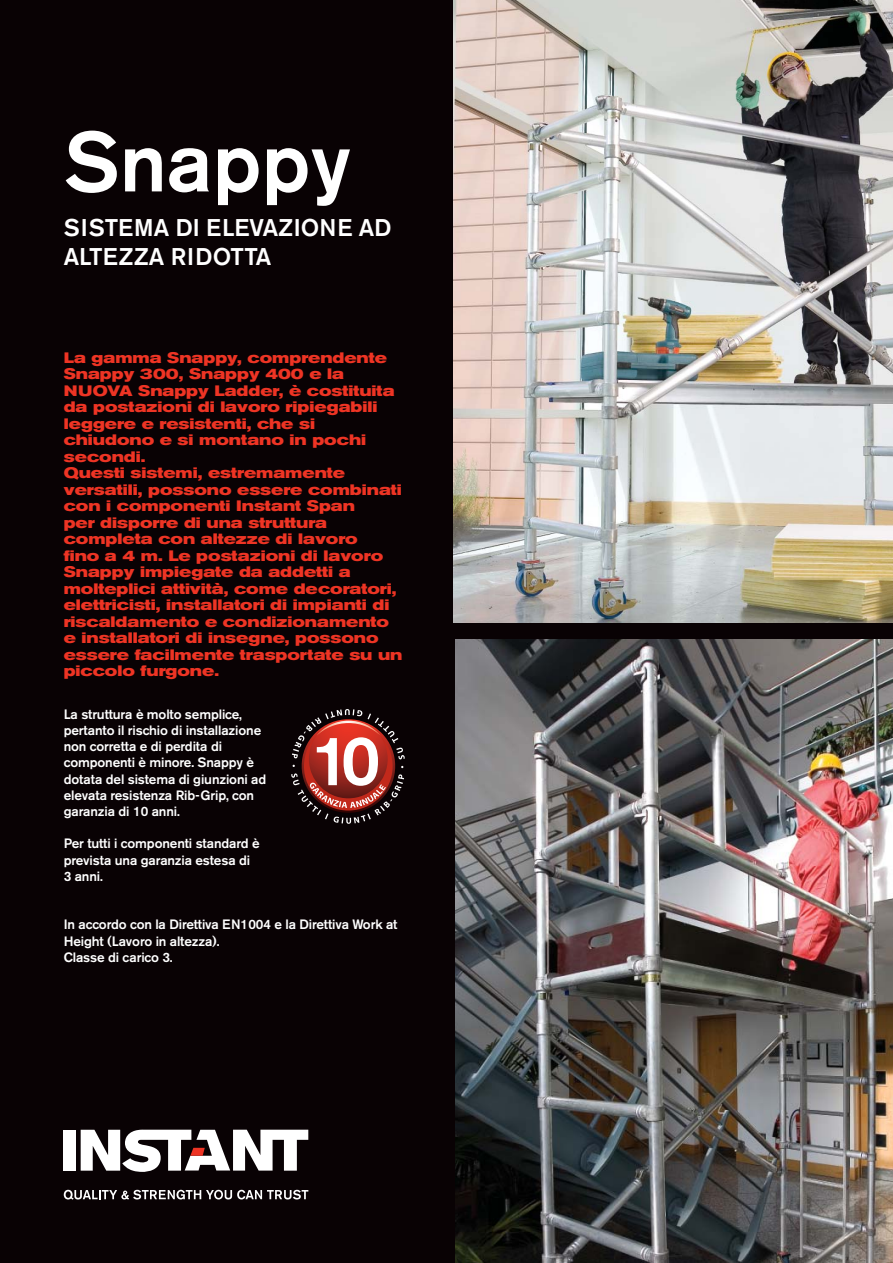
<style>
.page{position:relative;width:893px;height:1263px;background:#fff}
.page>*{position:absolute;margin:0;border:0;box-sizing:border-box;transform-origin:0 0}
.t1{font:500 84px "Akzidenz Grotesk BE";color:#fff}
.t2{font:500 24px/28.8px "Akzidenz Grotesk BE";color:#fff}
.t3{font:700 expanded 15px/16.5px "Akzidenz Grotesk BE";color:#ee3424}
.t4{font:500 13.5px/16.2px "Akzidenz Grotesk BE";letter-spacing:-.01em;color:#fff}
</style>
<div class="page">
<img style="left:454px;top:639px;width:439px;height:624px">
<div style="left:0;top:0;width:454px;height:1263px;background:#090204"></div>
<svg style="left:291px;top:709px;width:114px;height:115px"></svg>
<img style="left:453px;top:0;width:440px;height:624px">
<div style="left:439px;top:624px;width:454px;height:15px;background:#090204"></div>
<div style="left:64px;top:1130px;width:12px;height:41px;background:#fff"></div>
<svg style="left:81px;top:1130px;width:227px;height:42px"></svg>
<svg style="left:64px;top:1190px;width:244px;height:10px"></svg>
<h1 class="t1" style="left:64px;top:132px;width:288px">Snappy</h1>
<h2 class="t2" style="left:64px;top:215px;width:329px">SISTEMA DI ELEVAZIONE AD<br>ALTEZZA RIDOTTA</h2>
<p class="t3" style="left:64px;top:351px;width:340px">La gamma Snappy, comprendente<br>Snappy 300, Snappy 400 e la<br>NUOVA Snappy Ladder, è costituita da postazioni di lavoro ripiegabili leggere e resistenti, che si chiudono e si montano in pochi secondi.<br>Questi sistemi, estremamente versatili, possono essere combinati con i componenti Instant Span<br>per disporre di una struttura completa con altezze di lavoro<br>fino a 4 m. Le postazioni di lavoro<br>Snappy impiegate da addetti a molteplici attività, come decoratori, elettricisti, installatori di impianti di riscaldamento e condizionamento e installatori di insegne, possono essere facilmente trasportate su un piccolo furgone.</p>
<p class="t4" style="left:64px;top:707px;width:204px">La struttura è molto semplice, pertanto il rischio di installazione non corretta e di perdita di componenti è minore. Snappy è dotata del sistema di giunzioni ad elevata resistenza Rib-Grip, con garanzia di 10 anni.</p>
<p class="t4" style="left:64px;top:837px;width:197px">Per tutti i componenti standard è prevista una garanzia estesa di<br>3 anni.</p>
<p class="t4" style="left:64px;top:918px;width:335px">In accordo con la Direttiva EN1004 e la Direttiva Work at<br>Height (Lavoro in altezza).<br>Classe di carico 3.</p>
</div>
